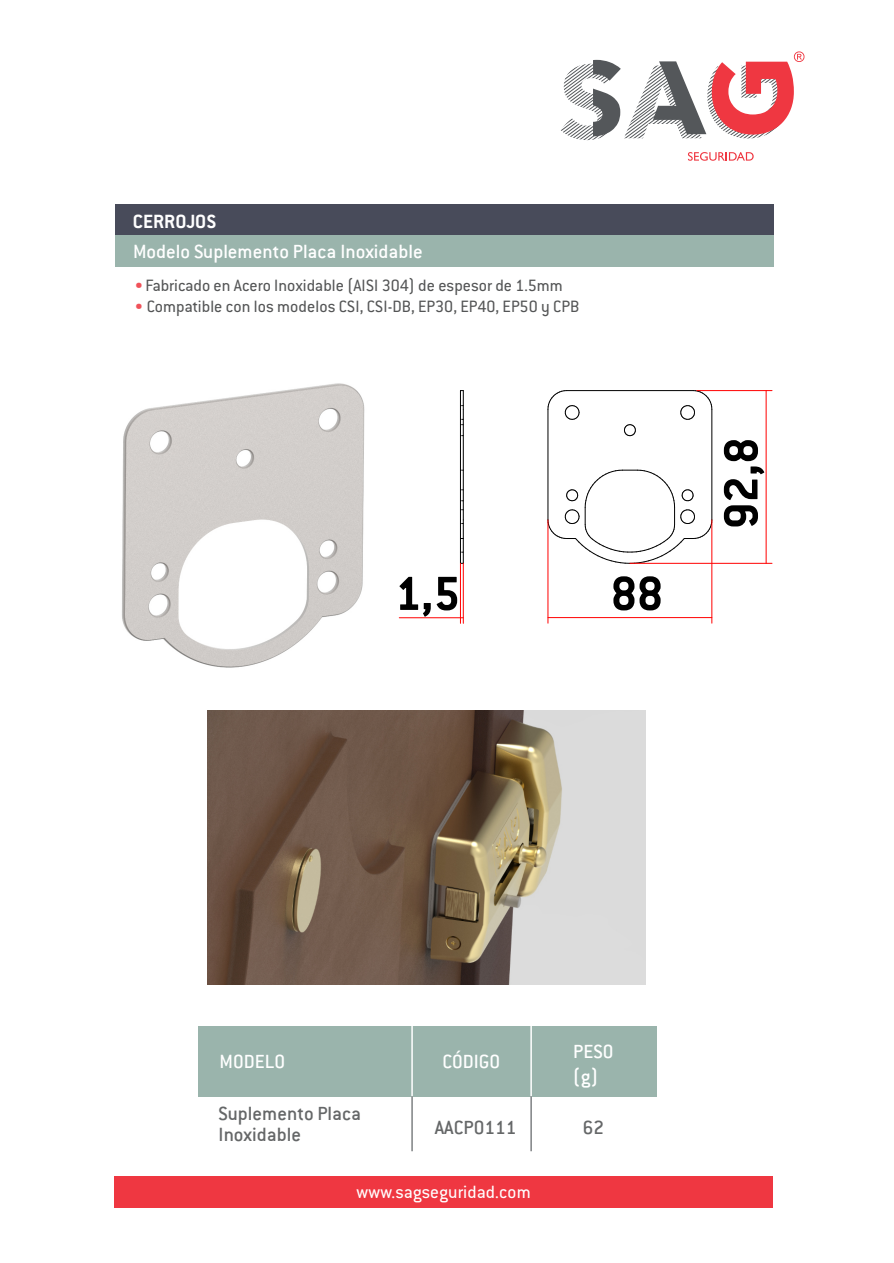
<style>
.page{position:relative;width:894px;height:1263px;background:#fff}
.page>*{position:absolute;margin:0;border:0;box-sizing:border-box;transform-origin:0 0}
.t1{font:700 52.5px "Conduit ITC";color:#000}
.t2{font:500 21px/25.2px "Conduit ITC";color:#fff}
.t3{font:500 21px/21px "Conduit ITC";color:#656768}
.t4{font:700 21px "Conduit ITC";color:#fff}
.t5{font:19.5px "Conduit ITC Std";letter-spacing:.01em;color:#fff}
.t6{font:18px "Conduit ITC Std";color:#545556}
.s1{color:#f0525a}
</style>
<div class="page">
<div style="left:115px;top:204px;width:658px;height:32px;background:#484b5a"></div>
<div style="left:115px;top:235px;width:658px;height:32px;background:#9ab4ac"></div>
<svg style="left:688px;top:152px;width:65px;height:9px"></svg>
<svg style="left:561px;top:51px;width:243px;height:89px"></svg>
<div style="left:115px;top:1176px;width:657px;height:32px;background:#ef3741"></div>
<div style="left:198px;top:1026px;width:458px;height:70px;background:#9ab4ac"></div>
<hr style="left:411px;top:1025px;width:1px;height:71px;background:#fff">
<hr style="left:530px;top:1025px;width:1px;height:71px;background:#fff">
<hr style="left:411px;top:1096px;width:1px;height:55px;background:#7e8183">
<hr style="left:530px;top:1096px;width:1px;height:55px;background:#7e8183">
<img style="left:207px;top:710px;width:438px;height:274px">
<img style="left:122px;top:383px;width:243px;height:285px">
<svg style="left:624px;top:424px;width:12px;height:13px"></svg>
<hr style="left:547px;top:409px;width:1px;height:111px;background:#000">
<hr style="left:711px;top:409px;width:1px;height:111px;background:#000">
<hr style="left:566px;top:390px;width:127px;height:1px;background:#000">
<svg style="left:547px;top:390px;width:33px;height:30px"></svg>
<svg style="left:679px;top:390px;width:33px;height:30px"></svg>
<svg style="left:547px;top:469px;width:165px;height:95px"></svg>
<hr style="left:460px;top:409px;width:1px;height:111px;background:#000">
<hr style="left:462px;top:409px;width:1px;height:111px;background:#000">
<svg style="left:460px;top:390px;width:3px;height:19px"></svg>
<svg style="left:460px;top:520px;width:3px;height:44px"></svg>
<hr style="left:696px;top:390px;width:75px;height:1px;background:#f00">
<hr style="left:629px;top:563px;width:142px;height:1px;background:#f00">
<hr style="left:765px;top:391px;width:1px;height:172px;background:#f00">
<hr style="left:547px;top:520px;width:1px;height:103px;background:#f00">
<hr style="left:711px;top:520px;width:1px;height:103px;background:#f00">
<hr style="left:547px;top:617px;width:164px;height:1px;background:#f00">
<hr style="left:460px;top:563px;width:1px;height:60px;background:#f00">
<hr style="left:462px;top:563px;width:1px;height:60px;background:#f00">
<hr style="left:399px;top:617px;width:64px;height:1px;background:#f00">
<p class="t4" style="left:133px;top:215px;width:85px">CERROJOS</p>
<p class="t2" style="left:133px;top:241px;width:291px">Modelo Suplemento Placa Inoxidable</p>
<p class="t6" style="left:134px;top:279px;width:429px"><span class="s1">•</span>Fabricado en Acero Inoxidable (AISI 304) de espesor de 1.5mm</p>
<p class="t6" style="left:134px;top:301px;width:446px"><span class="s1">•</span> Compatible con los modelos CSI, CSI-DB, EP30, EP40, EP50 y CPB</p>
<h1 class="t1" style="left:395px;top:577px;width:66px">1,5</h1>
<h1 class="t1" style="left:610px;top:577px;width:54px">88</h1>
<h1 class="t1" style="left:724px;top:529px;width:93px;rotate:-90deg">92,8</h1>
<p class="t2" style="left:219px;top:1051px;width:67px">MODELO</p>
<p class="t2" style="left:442px;top:1051px;width:59px">CÓDIGO</p>
<p class="t2" style="left:573px;top:1041px;width:42px">PESO (g)</p>
<p class="t3" style="left:218px;top:1105px;width:144px">Suplemento Placa<br>Inoxidable</p>
<p class="t3" style="left:434px;top:1119px;width:83px">AACP0111</p>
<p class="t3" style="left:582px;top:1119px;width:23px">62</p>
<p class="t5" style="left:356px;top:1186px;width:175px">www.sagseguridad.com</p>
</div>
